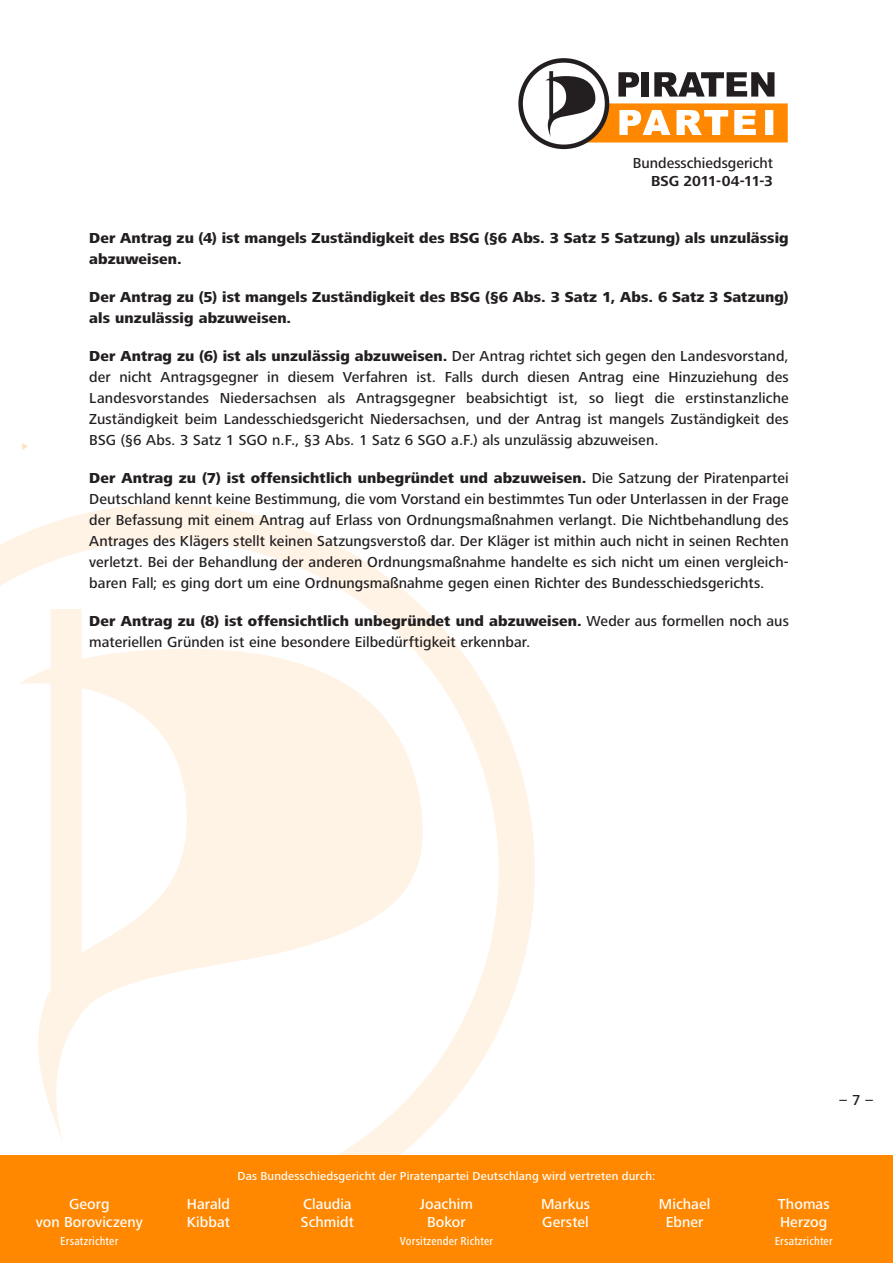
<style>
.page{position:relative;width:893px;height:1263px;background:#fff}
.page>*{position:absolute;margin:0;border:0;box-sizing:border-box;transform-origin:0 0}
.t1{font:500 15px/21px "Frutiger Next LT";letter-spacing:.005em;color:#231f20;text-align:justify}
.t2{font:800 15px/21px "Frutiger Next LT";letter-spacing:.005em;color:#231f20}
.t3{font:500 15px/18px "Frutiger Next LT";letter-spacing:.005em;color:#fff}
.t4{font:700 15px "Frutiger Next LT";letter-spacing:-.015em;color:#231f20}
.t5{font:500 12px "Frutiger Next LT";letter-spacing:.015em;color:#fff}
.t6{font:500 condensed 12px "Frutiger Next LT";letter-spacing:.01em;color:#fff}
.s1{font-weight:800}
</style>
<div class="page">
<svg style="left:0;top:504px;width:535px;height:652px"></svg>
<div style="left:0;top:1156px;width:893px;height:107px;background:#f80"></div>
<svg style="left:518px;top:58px;width:270px;height:91px"></svg>
<svg style="left:22px;top:443px;width:6px;height:7px"></svg>
<p class="t1" style="left:633px;top:153px;width:142px">Bundesschiedsgericht</p>
<p class="t4" style="left:651px;top:173px;width:124px">BSG 2011-04-11-3</p>
<p class="t2" style="left:89px;top:228px;width:701px">Der Antrag zu (4) ist mangels Zuständigkeit des BSG (§6 Abs. 3 Satz 5 Satzung) als unzulässig abzuweisen.</p>
<p class="t2" style="left:89px;top:287px;width:701px">Der Antrag zu (5) ist mangels Zuständigkeit des BSG (§6 Abs. 3 Satz 1, Abs. 6 Satz 3 Satzung) als unzulässig abzuweisen.</p>
<p class="t1" style="left:89px;top:346px;width:701px"><span class="s1">Der Antrag zu (6) ist als unzulässig abzuweisen.</span> Der Antrag richtet sich gegen den Landesvorstand, der nicht Antragsgegner in diesem Verfahren ist. Falls durch diesen Antrag eine Hinzuziehung des Landesvorstandes Niedersachsen als Antragsgegner beabsichtigt ist, so liegt die erstinstanzliche Zuständigkeit beim Landesschiedsgericht Niedersachsen, und der Antrag ist mangels Zuständigkeit des BSG (§6 Abs. 3 Satz 1 SGO n.F., §3 Abs. 1 Satz 6 SGO a.F.) als unzulässig abzuweisen.</p>
<p class="t1" style="left:89px;top:468px;width:701px"><span class="s1">Der Antrag zu (7) ist offensichtlich unbegründet und abzuweisen.</span> Die Satzung der Piratenpartei Deutschland kennt keine Bestimmung, die vom Vorstand ein bestimmtes Tun oder Unterlassen in der Frage der Befassung mit einem Antrag auf Erlass von Ordnungsmaßnahmen verlangt. Die Nichtbehandlung des Antrages des Klägers stellt keinen Satzungsverstoß dar. Der Kläger ist mithin auch nicht in seinen Rechten verletzt. Bei der Behandlung der anderen Ordnungsmaßnahme handelte es sich nicht um einen vergleich&shy;baren Fall; es ging dort um eine Ordnungsmaßnahme gegen einen Richter des Bundesschiedsgerichts.</p>
<p class="t1" style="left:89px;top:611px;width:701px"><span class="s1">Der Antrag zu (8) ist offensichtlich unbegründet und abzuweisen.</span> Weder aus formellen noch aus materiellen Gründen ist eine besondere Eilbedürftigkeit erkennbar.</p>
<p class="t5" style="left:238px;top:1169px;width:419px">Das Bundesschiedsgericht der Piratenpartei Deutschlang wird vertreten durch:</p>
<p class="t1" style="left:840px;top:1089px;width:35px">–7–</p>
<p class="t3" style="left:36px;top:1195px;width:108px;text-align:center">Georg<br>von Boroviczeny</p>
<p class="t6" style="left:60px;top:1234px;width:60px">Ersatzrichter</p>
<p class="t3" style="left:187px;top:1195px;width:45px">Harald<br>Kibbat</p>
<p class="t3" style="left:301px;top:1195px;width:55px">Claudia<br>Schmidt</p>
<p class="t3" style="left:420px;top:1195px;width:55px;text-align:center">Joachim<br>Bokor</p>
<p class="t6" style="left:400px;top:1234px;width:95px">Vorsitzender Richter</p>
<p class="t3" style="left:541px;top:1195px;width:51px">Markus<br>Gerstel</p>
<p class="t3" style="left:659px;top:1195px;width:53px;text-align:center">Michael<br>Ebner</p>
<p class="t3" style="left:778px;top:1195px;width:53px">Thomas<br>Herzog</p>
<p class="t6" style="left:775px;top:1234px;width:60px">Ersatzrichter</p>
</div>
